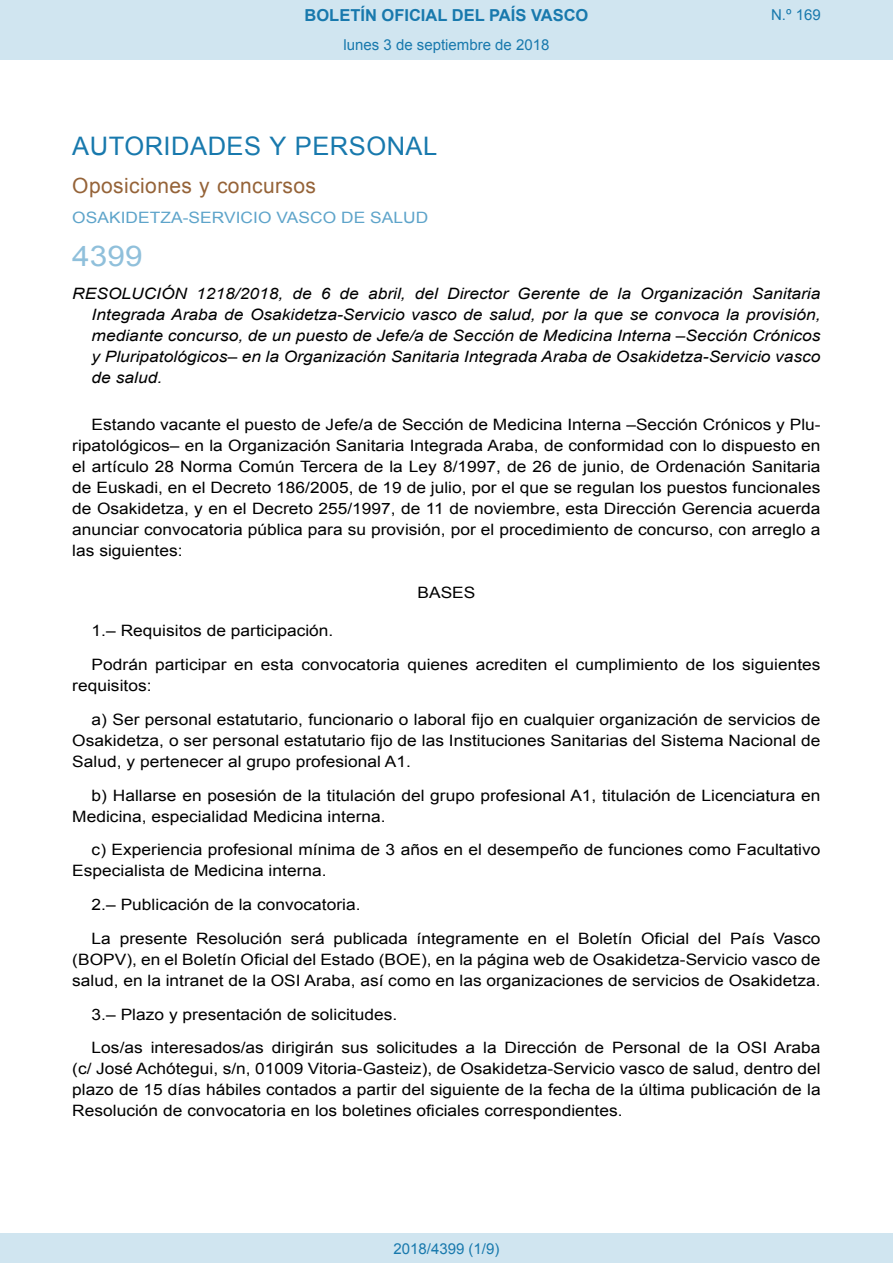
<style>
.page{position:relative;width:893px;height:1263px;background:#fff}
.page>*{position:absolute;margin:0;border:0;box-sizing:border-box;transform-origin:0 0}
.BOPVOrden{font:28.5px "Arial";color:#90c0db;scale:1.11 1}
.BOPVSeccion{font:25.5px "Arial";letter-spacing:.02em;color:#1879ad}
.BOPVSubseccion{font:21px "Arial";letter-spacing:.02em;color:#956338}
.t1{font:700 16.5px "Arial";color:#1879ad}
.BOPVDetalle{font:15.6px/21px "Arial";color:#000;text-align:justify;scale:1.11 1}
.BOPVTitulo{font:italic 15.6px/21px "Arial";color:#000;text-align:justify;scale:1.11 1}
.BOPVOrganismo{font:15.6px "Arial";letter-spacing:.005em;color:#5ea4ca;scale:1.11 1}
.BOPVClave{font:15.6px "Arial";color:#000;scale:1.11 1}
.Paginacion_Centro{font:15px "Arial";color:#1879ad}
</style>
<div class="page">
<div style="left:0;top:0;width:893px;height:60px;background:#d0e5f0"></div>
<div style="left:0;top:1233px;width:893px;height:30px;background:#d0e5f0"></div>
<p class="t1" style="left:305px;top:4px;width:285px">BOLETÍN OFICIAL DEL PAÍS VASCO</p>
<p class="Paginacion_Centro" style="left:343px;top:35px;width:207px">lunes 3 de septiembre de 2018</p>
<p class="Paginacion_Centro" style="left:771px;top:5px;width:51px">N.º 169</p>
<p class="BOPVSeccion" style="left:72px;top:129px;width:367px">AUTORIDADES Y PERSONAL</p>
<p class="BOPVSubseccion" style="left:72px;top:171px;width:245px">Oposiciones y concursos</p>
<p class="BOPVOrganismo" style="left:72px;top:207px;width:322px">OSAKIDETZA-SERVICIO VASCO DE SALUD</p>
<p class="BOPVOrden" style="left:72px;top:237px;width:65px">4399</p>
<p class="BOPVTitulo" style="left:92px;top:284px;width:658px;text-indent:-19px">RESOLUCIÓN 1218/2018, de 6 de abril, del Director Gerente de la Organización Sanitaria Integrada Araba de Osakidetza-Servicio vasco de salud, por la que se convoca la provisión, mediante concurso, de un puesto de Jefe/a de Sección de Medicina Interna –Sección Crónicos y Pluripatológicos– en la Organización Sanitaria Integrada Araba de Osakidetza-Servicio vasco de salud.</p>
<p class="BOPVDetalle" style="left:72px;top:414px;width:676px;text-indent:19px">Estando vacante el puesto de Jefe/a de Sección de Medicina Interna –Sección Crónicos y Plu&shy;ripatológicos– en la Organización Sanitaria Integrada Araba, de conformidad con lo dispuesto en el artículo 28 Norma Común Tercera de la Ley 8/1997, de 26 de junio, de Ordenación Sanitaria de Euskadi, en el Decreto 186/2005, de 19 de julio, por el que se regulan los puestos funcionales de Osakidetza, y en el Decreto 255/1997, de 11 de noviembre, esta Dirección Gerencia acuerda anunciar convocatoria pública para su provisión, por el procedimiento de concurso, con arreglo a las siguientes:</p>
<p class="BOPVClave" style="left:417px;top:582px;width:54px">BASES</p>
<p class="BOPVDetalle" style="left:92px;top:620px;width:219px">1.– Requisitos de participación.</p>
<p class="BOPVDetalle" style="left:72px;top:654px;width:676px;text-indent:19px">Podrán participar en esta convocatoria quienes acrediten el cumplimiento de los siguientes requisitos:</p>
<p class="BOPVDetalle" style="left:72px;top:709px;width:676px;text-indent:19px">a) Ser personal estatutario, funcionario o laboral fijo en cualquier organización de servicios de Osakidetza, o ser personal estatutario fijo de las Instituciones Sanitarias del Sistema Nacional de Salud, y pertenecer al grupo profesional A1.</p>
<p class="BOPVDetalle" style="left:72px;top:785px;width:675px;text-indent:19px">b) Hallarse en posesión de la titulación del grupo profesional A1, titulación de Licenciatura en<br>Medicina, especialidad Medicina interna.</p>
<p class="BOPVDetalle" style="left:72px;top:839px;width:676px;text-indent:19px">c) Experiencia profesional mínima de 3 años en el desempeño de funciones como Facultativo<br>Especialista de Medicina interna.</p>
<p class="BOPVDetalle" style="left:92px;top:894px;width:244px">2.– Publicación de la convocatoria.</p>
<p class="BOPVDetalle" style="left:72px;top:928px;width:676px;text-indent:19px">La presente Resolución será publicada íntegramente en el Boletín Oficial del País Vasco (BOPV), en el Boletín Oficial del Estado (BOE), en la página web de Osakidetza-Servicio vasco de salud, en la intranet de la OSI Araba, así como en las organizaciones de servicios de Osakidetza.</p>
<p class="BOPVDetalle" style="left:92px;top:1004px;width:277px">3.– Plazo y presentación de solicitudes.</p>
<p class="BOPVDetalle" style="left:72px;top:1037px;width:676px;text-indent:19px">Los/as interesados/as dirigirán sus solicitudes a la Dirección de Personal de la OSI Araba (c/ José Achótegui, s/n, 01009 Vitoria-Gasteiz), de Osakidetza-Servicio vasco de salud, dentro del plazo de 15 días hábiles contados a partir del siguiente de la fecha de la última publicación de la Resolución de convocatoria en los boletines oficiales correspondientes.</p>
<p class="Paginacion_Centro" style="left:393px;top:1238px;width:107px">2018/4399 (1/9)</p>
</div>
